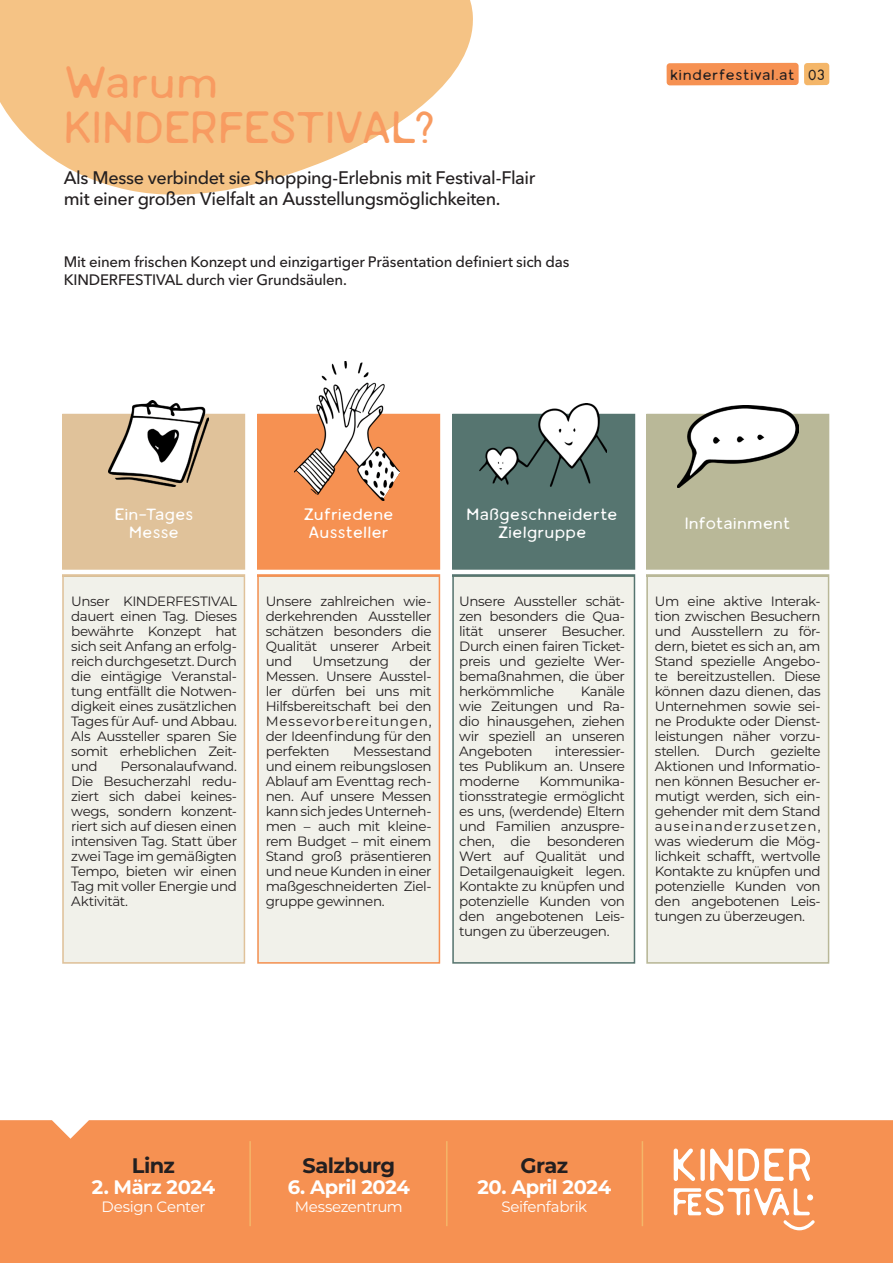
<style>
.page{position:relative;width:893px;height:1263px;background:#fff}
.page>*{position:absolute;margin:0;border:0;box-sizing:border-box;transform-origin:0 0}
.t1{font:45px "Gourmet Le French";letter-spacing:-.03em;color:#f89b61}
.t2{font:700 21px "Montserrat";letter-spacing:-.03em;color:#231f20}
.t3{font:700 19.5px "Montserrat";letter-spacing:-.025em;color:#fff}
.t4{font:500 18px "Avenir Next LT Pro";letter-spacing:-.025em;color:#231f20}
.Absatzformat_1{font:16.5px/18px "Gourmet Le French";letter-spacing:-.005em;color:#fff;text-align:center}
.t5{font:500 15px/18px "Avenir Next LT Pro";letter-spacing:-.015em;color:#231f20}
.t6{font:15px "Montserrat";letter-spacing:-.025em;color:#fff}
.t7{font:15px "Gourmet Le French";letter-spacing:.01em;color:#231f20}
.Absatzformat_1-2{font:13.5px/15px "Montserrat";letter-spacing:-.03em;color:#231f20;text-align:justify}
</style>
<div class="page">
<div style="left:257px;top:414px;width:183px;height:162px;background:#f69152"></div>
<div style="left:452px;top:414px;width:183px;height:162px;background:#567570"></div>
<div style="left:646px;top:414px;width:183px;height:162px;background:#b9b898"></div>
<div style="left:62px;top:414px;width:183px;height:162px;background:#e0c29a"></div>
<div style="left:62px;top:576px;width:183px;height:387px;background:#f1f1ea"></div>
<div style="left:257px;top:576px;width:183px;height:387px;background:#f1f1ea"></div>
<div style="left:452px;top:576px;width:183px;height:387px;background:#f1f1ea"></div>
<div style="left:646px;top:576px;width:183px;height:387px;background:#f1f1ea"></div>
<div style="left:804px;top:63px;width:25px;height:22px;background:#f4b669;border-radius:3px"></div>
<div style="left:667px;top:63px;width:132px;height:22px;background:#f69152;border-radius:3px"></div>
<svg style="left:0;top:0;width:473px;height:195px;fill:#f5c385"></svg>
<div style="left:0;top:1120px;width:893px;height:143px;background:#f69152"></div>
<hr style="left:249px;top:1141px;width:2px;height:85px;background:#f4b669">
<hr style="left:446px;top:1141px;width:2px;height:85px;background:#f4b669">
<hr style="left:642px;top:1141px;width:1px;height:85px;background:#f4b669">
<svg style="left:674px;top:1148px;width:21px;height:33px"></svg>
<div style="left:700px;top:1148px;width:5px;height:33px;background:#fff;border-radius:2px"></div>
<svg style="left:710px;top:1148px;width:100px;height:33px"></svg>
<svg style="left:674px;top:1188px;width:141px;height:42px"></svg>
<div style="left:62px;top:414px;width:183px;height:549px;border:2px solid #e0c29a"></div>
<div style="left:257px;top:414px;width:183px;height:549px;border:2px solid #f69152"></div>
<div style="left:452px;top:414px;width:183px;height:549px;border:2px solid #567570"></div>
<div style="left:646px;top:414px;width:183px;height:549px;border:2px solid #b9b898"></div>
<hr style="left:0;top:570px;width:893px;height:4px;background:#fff">
<img style="left:480px;top:404px;width:126px;height:82px">
<img style="left:109px;top:400px;width:99px;height:86px">
<img style="left:295px;top:361px;width:104px;height:140px">
<img style="left:677px;top:405px;width:121px;height:83px">
<p class="t1" style="left:63px;top:56px;width:156px">Warum</p>
<p class="t7" style="left:670px;top:66px;width:126px">kinderfestival.at</p>
<p class="t7" style="left:808px;top:66px;width:19px">03</p>
<p class="t1" style="left:63px;top:101px;width:374px">KINDERFESTIVAL?</p>
<p class="t4" style="left:64px;top:167px;width:473px">Als Messe verbindet sie Shopping-Erlebnis mit Festival-Flair</p>
<p class="t4" style="left:64px;top:188px;width:438px">mit einer großen Vielfalt an Ausstellungsmöglichkeiten.</p>
<p class="t5" style="left:64px;top:253px;width:507px">Mit einem frischen Konzept und einzigartiger Präsentation definiert sich das<br>KINDERFESTIVAL durch vier Grundsäulen.</p>
<p class="Absatzformat_1" style="left:115px;top:505px;width:80px">Ein-Tages</p>
<p class="Absatzformat_1" style="left:129px;top:523px;width:51px">Messe</p>
<p class="Absatzformat_1-2" style="left:71px;top:593px;width:167px">Unser KINDERFESTIVAL dauert einen Tag. Dieses bewährte Konzept hat sich seit Anfang an erfolg&shy;reich durchgesetzt. Durch die eintägige Veranstal&shy;tung entfällt die Notwen&shy;digkeit eines zusätzlichen Tages für Auf- und Abbau.<br>Als Aussteller sparen Sie somit erheblichen Zeit&shy;und</p>
<p class="Absatzformat_1-2" style="left:71px;top:758px;width:167px;text-indent:49px">Personalaufwand.<br>Die Besucherzahl redu&shy;ziert sich dabei keines&shy;wegs, sondern konzent&shy;riert sich auf diesen einen intensiven Tag. Statt über zwei Tage im gemäßigten Tempo, bieten wir einen Tag mit voller Energie und Aktivität.</p>
<p class="Absatzformat_1" style="left:304px;top:505px;width:92px">Zufriedene</p>
<p class="Absatzformat_1" style="left:308px;top:523px;width:82px">Aussteller</p>
<p class="Absatzformat_1-2" style="left:266px;top:593px;width:167px">Unsere zahlreichen wie&shy;derkehrenden Aussteller schätzen besonders die Qualität unserer Arbeit und</p>
<p class="Absatzformat_1-2" style="left:266px;top:653px;width:167px;text-indent:144px">der Messen. Unsere Ausstel&shy;ler dürfen bei uns mit Hilfsbereitschaft bei den Messevorbereitungen, der Ideenfindung für den perfekten</p>
<p class="Absatzformat_1-2" style="left:313px;top:653px;width:78px">Umsetzung</p>
<p class="Absatzformat_1-2" style="left:266px;top:743px;width:167px;text-indent:88px">Messestand und einem reibungslosen Ablauf am Eventtag rech&shy;nen. Auf unsere Messen kann sich jedes Unterneh&shy;men – auch mit kleine&shy;rem Budget – mit einem Stand groß präsentieren und neue Kunden in einer maßgeschneiderten Ziel&shy;gruppe gewinnen.</p>
<p class="Absatzformat_1" style="left:467px;top:505px;width:152px">Maßgeschneiderte<br>Zielgruppe</p>
<p class="Absatzformat_1" style="left:685px;top:514px;width:107px">Infotainment</p>
<p class="Absatzformat_1-2" style="left:459px;top:593px;width:167px">Unsere Aussteller schät&shy;zen besonders die Qua&shy;lität unserer Besucher.<br>Durch einen fairen Ticket&shy;preis und gezielte Wer&shy;bemaßnahmen, die über herkömmliche</p>
<p class="Absatzformat_1-2" style="left:459px;top:683px;width:167px;text-indent:122px">Kanäle wie Zeitungen und Ra&shy;dio hinausgehen, ziehen wir speziell an unseren Angeboten</p>
<p class="Absatzformat_1-2" style="left:459px;top:743px;width:167px;text-indent:96px">interessier&shy;tes Publikum an. Unsere moderne</p>
<p class="Absatzformat_1-2" style="left:459px;top:773px;width:167px;text-indent:80px">Kommunika&shy;tionsstrategie ermöglicht es uns, (werdende) Eltern und Familien anzuspre&shy;chen, die besonderen Wert auf Qualität und Detailgenauigkeit legen.<br>Kontakte zu knüpfen und potenzielle Kunden von den angebotenen Leis&shy;tungen zu überzeugen.</p>
<p class="Absatzformat_1-2" style="left:655px;top:593px;width:167px">Um eine aktive Interak&shy;tion zwischen Besuchern und Ausstellern zu för&shy;dern, bietet es sich an, am Stand spezielle Angebo&shy;te bereitzustellen. Diese können dazu dienen, das Unternehmen sowie sei&shy;ne Produkte oder Dienst&shy;leistungen näher vorzu&shy;stellen. Durch gezielte Aktionen und Informatio&shy;nen können Besucher er&shy;mutigt werden, sich ein&shy;gehender mit dem Stand auseinanderzusetzen, was wiederum die Mög&shy;lichkeit schafft, wertvolle Kontakte zu knüpfen und potenzielle Kunden von den angebotenen Leis&shy;tungen zu überzeugen.</p>
<p class="t2" style="left:132px;top:1150px;width:45px">Linz</p>
<p class="t3" style="left:92px;top:1173px;width:125px">2. März 2024</p>
<p class="t6" style="left:102px;top:1196px;width:105px">Design Center</p>
<p class="t2" style="left:302px;top:1150px;width:94px">Salzburg</p>
<p class="t3" style="left:288px;top:1173px;width:124px">6. April 2024</p>
<p class="t6" style="left:295px;top:1196px;width:109px">Messezentrum</p>
<p class="t2" style="left:520px;top:1150px;width:49px">Graz</p>
<p class="t3" style="left:477px;top:1173px;width:135px">20. April 2024</p>
<p class="t6" style="left:501px;top:1196px;width:87px">Seifenfabrik</p>
</div>
